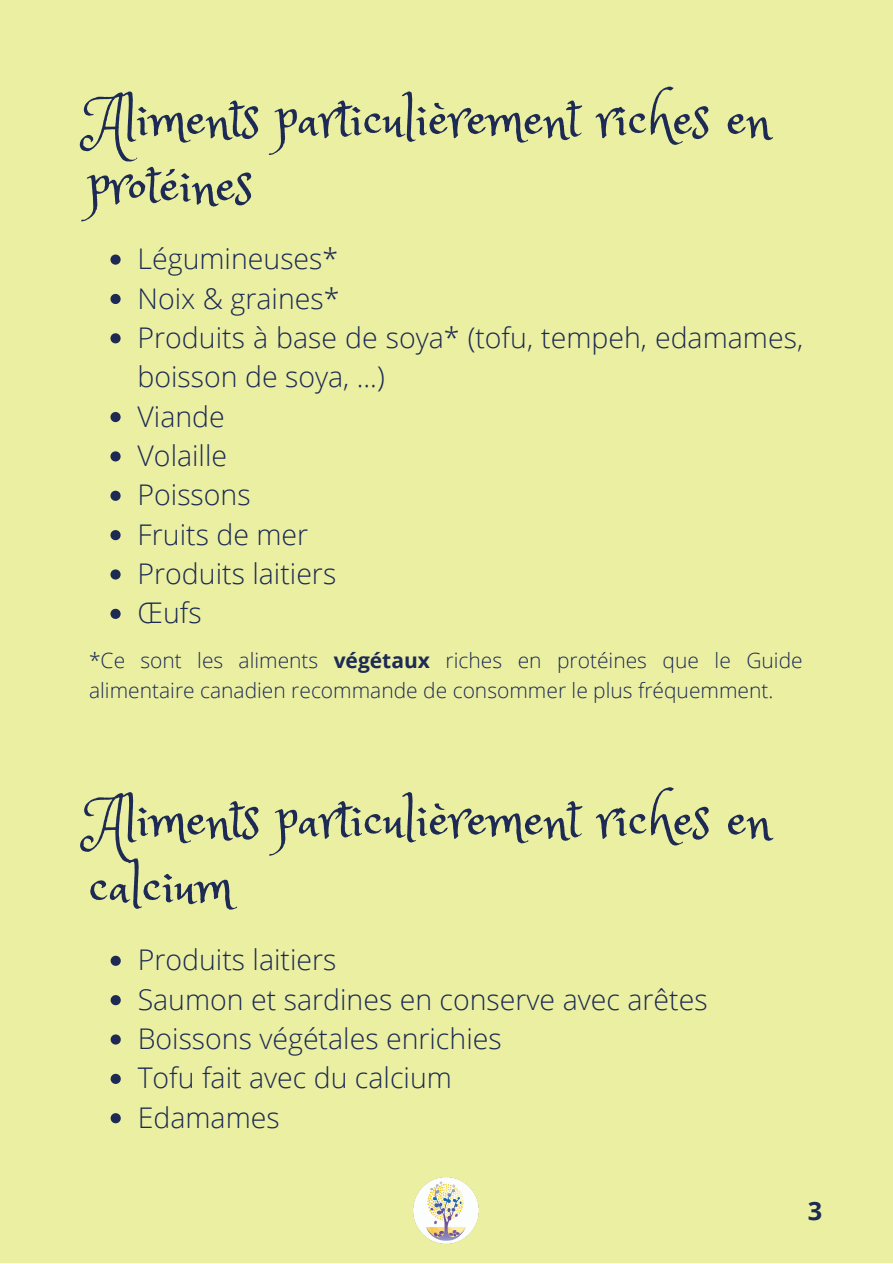
<style>
.page{position:relative;width:893px;height:1264px;background:#fff}
.page>*{position:absolute;margin:0;border:0;box-sizing:border-box;transform-origin:0 0}
.t1{font:55.5px/66.3px "Princess Sofia";color:#1c2a54}
.t2{font:300 28.5px/39.3px "Open Sans";color:#1c2a54}
.t3{font:700 25.35px "Open Sans";color:#1c2a54}
.t4{font:300 21px/29.2px "Open Sans";color:#1c2a54}
.s1{font-weight:700}
</style>
<div class="page">
<div style="left:0;top:0;width:892px;height:1262px;background:#ebefa2"></div>
<svg style="left:110px;top:254px;width:11px;height:11px"></svg>
<svg style="left:110px;top:294px;width:11px;height:10px"></svg>
<svg style="left:110px;top:333px;width:11px;height:10px"></svg>
<svg style="left:110px;top:412px;width:11px;height:10px"></svg>
<svg style="left:110px;top:451px;width:11px;height:10px"></svg>
<svg style="left:110px;top:490px;width:11px;height:11px"></svg>
<svg style="left:110px;top:530px;width:11px;height:10px"></svg>
<svg style="left:110px;top:569px;width:11px;height:10px"></svg>
<svg style="left:110px;top:609px;width:11px;height:10px"></svg>
<img style="left:413px;top:1177px;width:66px;height:67px">
<svg style="left:111px;top:955px;width:10px;height:10px"></svg>
<svg style="left:111px;top:995px;width:10px;height:10px"></svg>
<svg style="left:111px;top:1034px;width:10px;height:10px"></svg>
<svg style="left:111px;top:1073px;width:10px;height:10px"></svg>
<svg style="left:111px;top:1113px;width:10px;height:10px"></svg>
<h1 class="t1" style="left:89px;top:82px;width:683px">Aliments particulièrement riches en protéines</h1>
<p class="t2" style="left:137px;top:238px;width:667px">Légumineuses*<br>Noix &amp; graines*<br>Produits à base de soya* (tofu, tempeh, edamames, boisson de soya, ...)<br>Viande<br>Volaille<br>Poissons<br>Fruits de mer<br>Produits laitiers<br>Œufs</p>
<p class="t4" style="left:89px;top:645px;width:715px">*Ce sont les aliments <span class="s1">végétaux</span> riches en protéines que le Guide alimentaire canadien recommande de consommer le plus fréquemment.</p>
<h1 class="t1" style="left:89px;top:782px;width:683px">Aliments particulièrement riches en calcium</h1>
<p class="t2" style="left:138px;top:939px;width:571px">Produits laitiers<br>Saumon et sardines en conserve avec arêtes<br>Boissons végétales enrichies<br>Tofu fait avec du calcium<br>Edamames</p>
<p class="t3" style="left:807px;top:1192px;width:16px">3</p>
</div>
